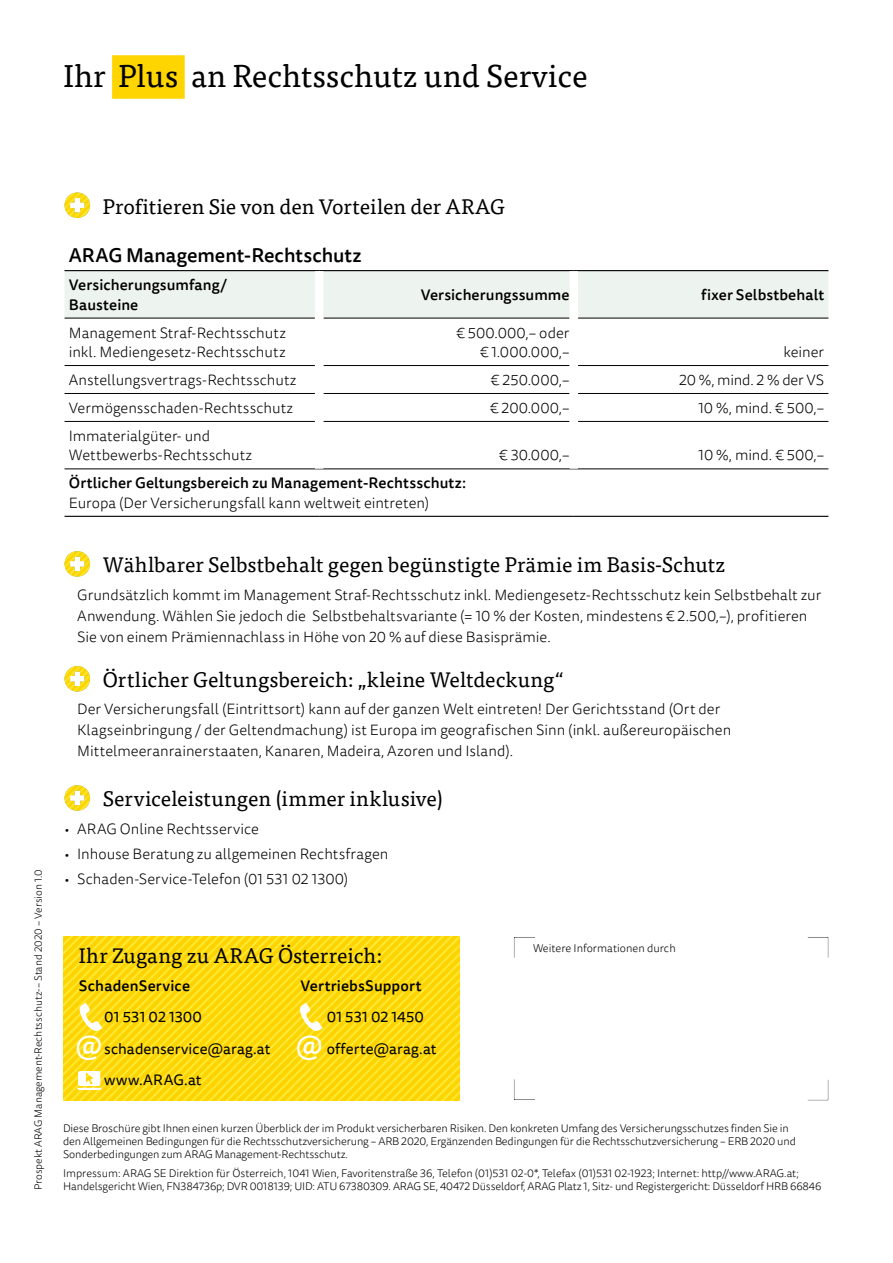
<style>
.page{position:relative;width:893px;height:1263px;background:#fff}
.page>*{position:absolute;margin:0;border:0;box-sizing:border-box;transform-origin:0 0}
.t1{font:31.5px "Tisa OT";color:#000}
.t2{font:500 25.5px "Tisa Sans OT";color:#fff}
.t3{font:21px "Tisa OT";color:#000}
.t4{font:500 19.5px "Tisa Sans OT";color:#000}
.t5{font:300 15px/21px "Tisa Sans OT";color:#000}
.t6{font:500 15px/19.5px "Tisa Sans OT";letter-spacing:.005em;color:#000}
.t7{font:15px/31.5px "Tisa Sans OT";letter-spacing:.01em;color:#000}
.t8{font:300 11.25px "Tisa Sans OT";color:#000}
.t9{font:300 11.1px/12.8px "Tisa Sans OT";letter-spacing:-.01em;color:#000}
.t10{font:300 10.5px "Tisa Sans OT";color:#000}
.s1{font-weight:500;font-size:25.5px;color:#fff}
</style>
<div class="page">
<img style="left:63px;top:937px;width:396px;height:163px">
<svg style="left:75px;top:1003px;width:27px;height:30px"></svg>
<svg style="left:295px;top:1003px;width:28px;height:30px"></svg>
<svg style="left:77px;top:1071px;width:24px;height:19px"></svg>
<div style="left:65px;top:271px;width:763px;height:47px;background:#edf4ef"></div>
<hr style="left:65px;top:318px;width:250px;height:1px;background:#000">
<hr style="left:323px;top:318px;width:247px;height:1px;background:#000">
<hr style="left:578px;top:318px;width:250px;height:1px;background:#000">
<hr style="left:65px;top:365px;width:250px;height:1px;background:#000">
<hr style="left:323px;top:365px;width:247px;height:1px;background:#000">
<hr style="left:578px;top:365px;width:250px;height:1px;background:#000">
<hr style="left:65px;top:393px;width:250px;height:1px;background:#000">
<hr style="left:323px;top:393px;width:247px;height:1px;background:#000">
<hr style="left:578px;top:393px;width:250px;height:1px;background:#000">
<hr style="left:65px;top:421px;width:250px;height:1px;background:#000">
<hr style="left:323px;top:421px;width:247px;height:1px;background:#000">
<hr style="left:578px;top:421px;width:250px;height:1px;background:#000">
<hr style="left:65px;top:469px;width:254px;height:1px;background:#000">
<hr style="left:319px;top:469px;width:255px;height:1px;background:#000">
<hr style="left:574px;top:469px;width:254px;height:1px;background:#000">
<hr style="left:65px;top:270px;width:254px;height:1px;background:#000">
<hr style="left:319px;top:270px;width:255px;height:1px;background:#000">
<hr style="left:574px;top:270px;width:254px;height:1px;background:#000">
<hr style="left:65px;top:516px;width:254px;height:1px;background:#000">
<hr style="left:319px;top:516px;width:255px;height:1px;background:#000">
<hr style="left:574px;top:516px;width:254px;height:1px;background:#000">
<div style="left:315px;top:271px;width:8px;height:47px;background:#fff"></div>
<div style="left:570px;top:271px;width:8px;height:47px;background:#fff"></div>
<img style="left:65px;top:192px;width:25px;height:26px">
<div style="left:112px;top:55px;width:73px;height:44px;background:#ffd500"></div>
<img style="left:65px;top:551px;width:25px;height:26px">
<img style="left:65px;top:666px;width:25px;height:25px">
<img style="left:65px;top:785px;width:25px;height:26px">
<h1 class="t1" style="left:64px;top:57px;width:526px">Ihr Plus an Rechtsschutz und Service</h1>
<p class="t10" style="left:32px;top:1190px;width:322px;rotate:-90deg">Prospekt ARAG Management-Rechtsschutz-– Stand 2020 – Version 1.0</p>
<h3 class="t3" style="left:103px;top:194px;width:403px">Profitieren Sie von den Vorteilen der ARAG</h3>
<h3 class="t4" style="left:69px;top:243px;width:294px">ARAG Management-Rechtschutz</h3>
<p class="t6" style="left:69px;top:276px;width:160px">Versicherungsumfang/<br>Bausteine</p>
<p class="t6" style="left:421px;top:286px;width:150px">Versicherungssumme</p>
<p class="t6" style="left:701px;top:286px;width:124px">fixer Selbstbehalt</p>
<p class="t5" style="left:69px;top:323px;width:219px;line-height:19.5px">Management Straf-Rechtsschutz inkl. Mediengesetz-Rechtsschutz</p>
<p class="t5" style="left:456px;top:323px;width:115px;line-height:19.5px;text-align:right">€ 500.000,– oder € 1.000.000,–</p>
<p class="t5" style="left:783px;top:342px;width:42px">keiner</p>
<p class="t5" style="left:69px;top:370px;width:229px">Anstellungsvertrags-Rechtsschutz</p>
<p class="t5" style="left:491px;top:370px;width:80px">€ 250.000,–</p>
<p class="t5" style="left:679px;top:370px;width:146px">20 %, mind. 2 % der VS</p>
<p class="t5" style="left:69px;top:398px;width:226px">Vermögensschaden-Rechtsschutz</p>
<p class="t5" style="left:490px;top:398px;width:81px">€ 200.000,–</p>
<p class="t5" style="left:698px;top:398px;width:127px">10 %, mind. € 500,–</p>
<p class="t5" style="left:69px;top:427px;width:185px;line-height:19.5px">Immaterialgüter- und<br>Wettbewerbs-Rechtsschutz</p>
<p class="t5" style="left:499px;top:446px;width:72px">€ 30.000,–</p>
<p class="t5" style="left:698px;top:446px;width:127px">10 %, mind. € 500,–</p>
<p class="t6" style="left:69px;top:474px;width:399px">Örtlicher Geltungsbereich zu Management-Rechtsschutz:</p>
<p class="t5" style="left:69px;top:493px;width:362px">Europa (Der Versicherungsfall kann weltweit eintreten)</p>
<h3 class="t3" style="left:103px;top:552px;width:624px">Wählbarer Selbstbehalt gegen begünstigte Prämie im Basis-Schutz</h3>
<p class="t5" style="left:77px;top:585px;width:746px">Grundsätzlich kommt im Management Straf-Rechtsschutz inkl. Mediengesetz-Rechtsschutz kein Selbstbehalt zur<br>Anwendung. Wählen Sie jedoch die Selbstbehaltsvariante (= 10 % der Kosten, mindestens € 2.500,–), profitieren<br>Sie von einem Prämiennachlass in Höhe von 20 % auf diese Basisprämie.</p>
<h3 class="t3" style="left:103px;top:667px;width:462px">Örtlicher Geltungsbereich: „kleine Weltdeckung“</h3>
<p class="t5" style="left:77px;top:700px;width:656px">Der Versicherungsfall (Eintrittsort) kann auf der ganzen Welt eintreten! Der Gerichtsstand (Ort der<br>Klagseinbringung / der Geltendmachung) ist Europa im geografischen Sinn (inkl. außereuropäischen<br>Mittelmeeranrainerstaaten, Kanaren, Madeira, Azoren und Island).</p>
<h3 class="t3" style="left:103px;top:786px;width:341px">Serviceleistungen (immer inklusive)</h3>
<p class="t5" style="left:65px;top:819px;width:196px">• ARAG Online Rechtsservice</p>
<p class="t5" style="left:65px;top:844px;width:325px">• Inhouse Beratung zu allgemeinen Rechtsfragen</p>
<p class="t5" style="left:65px;top:869px;width:285px">• Schaden-Service-Telefon (01 531 02 1300)</p>
<h3 class="t3" style="left:79px;top:944px;width:305px">Ihr Zugang zu ARAG Österreich:</h3>
<p class="t6" style="left:79px;top:977px;width:113px">SchadenService</p>
<p class="t6" style="left:300px;top:977px;width:123px">VertriebsSupport</p>
<p class="t7" style="left:104px;top:1002px;width:168px">01 531 02 1300 schadenservice@arag.at www.ARAG.at</p>
<p class="t7" style="left:327px;top:1002px;width:99px">01 531 02 1450</p>
<h2 class="t2" style="left:76px;top:1029px;width:28px">@</h2>
<p class="t7" style="left:296px;top:1033px;width:142px"><span class="s1">@</span> offerte@arag.at</p>
<p class="t8" style="left:533px;top:941px;width:144px">Weitere Informationen durch</p>
<p class="t9" style="left:63px;top:1122px;width:734px">Diese Broschüre gibt Ihnen einen kurzen Überblick der im Produkt versicherbaren Risiken. Den konkreten Umfang des Versicherungsschutzes finden Sie in den Allgemeinen Bedingungen für die Rechtsschutzversicherung – ARB 2020, Ergänzenden Bedingungen für die Rechtsschutzversicherung – ERB 2020 und<br>Sonderbedingungen zum ARAG Management-Rechtsschutz.</p>
<p class="t9" style="left:63px;top:1168px;width:760px">Impressum: ARAG SE Direktion für Österreich, 1041 Wien, Favoritenstraße 36, Telefon (01)531 02-0*, Telefax (01)531 02-1923; Internet: http//www.ARAG.at;<br>Handelsgericht Wien, FN384736p; DVR 0018139; UID: ATU 67380309. ARAG SE, 40472 Düsseldorf, ARAG Platz 1, Sitz- und Registergericht: Düsseldorf HRB 66846</p>
</div>
